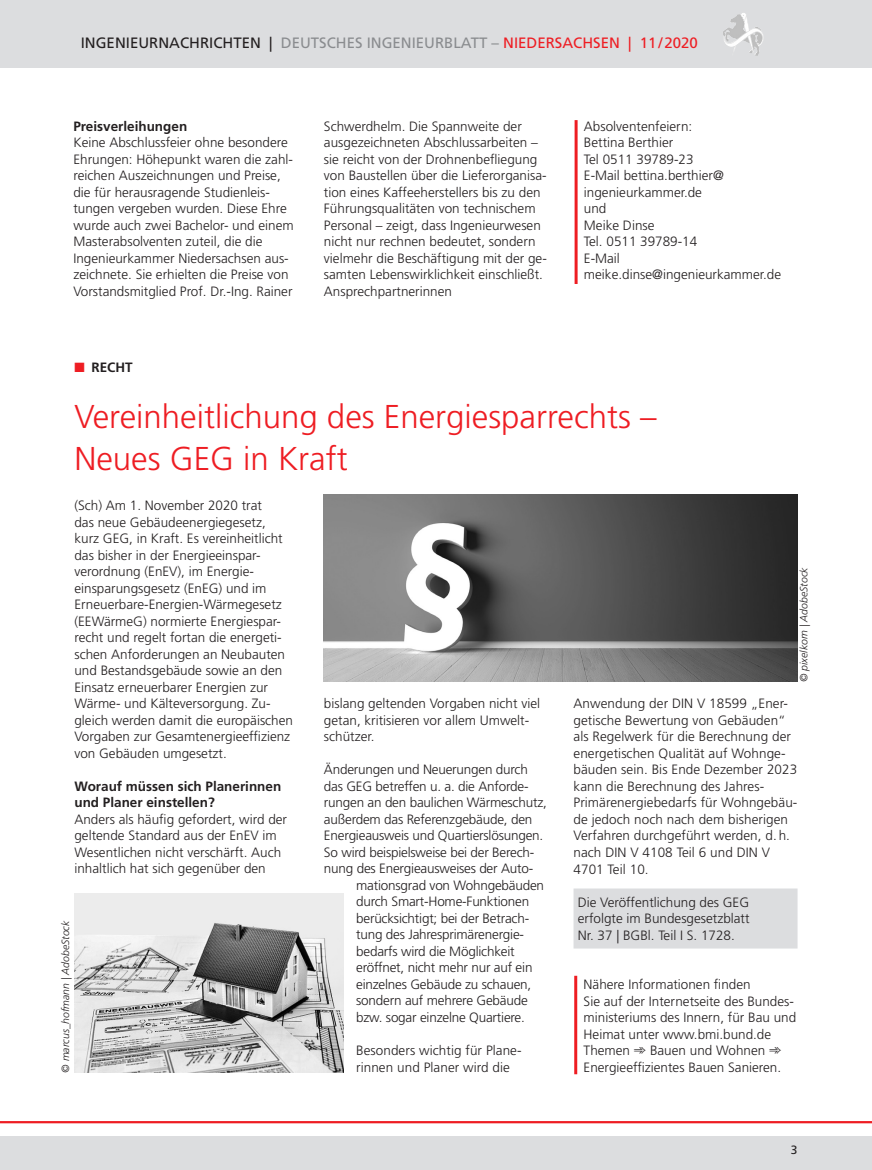
<style>
.page{position:relative;width:872px;height:1170px;background:#fff}
.page>*{position:absolute;margin:0;border:0;box-sizing:border-box;transform-origin:0 0}
.t1{font:300 33px/42px "Frutiger LT Std";color:#ee1d23}
.t2{font:15px "Frutiger LT Std";color:#8a8c8f}
.t3{font:300 13.5px/16.5px "Frutiger LT Std";color:#231f20}
.t4{font:700 13.5px/16.5px "Frutiger LT Std";color:#231f20}
.t5{font:12px "Frutiger LT Std";color:#231f20}
.t6{font:italic 300 10.5px "Frutiger LT Std";color:#231f20}
.s1{color:#231f20}
.s2{color:#ee1d23}
</style>
<div class="page">
<div style="left:0;top:1135px;width:872px;height:34px;background:#dcdddf"></div>
<div style="left:0;top:0;width:872px;height:68px;background:#dcdddf"></div>
<hr style="left:0;top:1120px;width:872px;height:3px;background:#ee1d23">
<svg style="left:730px;top:13px;width:13px;height:9px"></svg>
<hr style="left:574px;top:120px;width:3px;height:164px;background:#ee1d23">
<div style="left:573px;top:888px;width:224px;height:60px;background:#dcdddf"></div>
<img style="left:74px;top:893px;width:269px;height:179px">
<hr style="left:574px;top:975px;width:3px;height:99px;background:#ee1d23">
<img style="left:324px;top:495px;width:473px;height:186px">
<p class="t2" style="left:81px;top:34px;width:618px"><span class="s1">INGENIEURNACHRICHTEN |</span> DEUTSCHES INGENIEURBLATT – <span class="s2">NIEDERSACHSEN | 11/2020</span></p>
<p class="t4" style="left:73px;top:118px;width:115px">Preisverleihungen</p>
<p class="t3" style="left:73px;top:134px;width:222px">Keine Abschlussfeier ohne besondere Ehrungen: Höhepunkt waren die zahl&shy;reichen Auszeichnungen und Preise, die für herausragende Studienleis&shy;tungen vergeben wurden. Diese Ehre wurde auch zwei Bachelor- und einem Masterabsolventen zuteil, die die Ingenieurkammer Niedersachsen aus&shy;zeichnete. Sie erhielten die Preise von Vorstandsmitglied Prof. Dr.-Ing. Rainer</p>
<p class="t3" style="left:324px;top:118px;width:224px">Schwerdhelm. Die Spannweite der ausgezeichneten Abschlussarbeiten – sie reicht von der Drohnenbefliegung von Baustellen über die Lieferorganisa&shy;tion eines Kaffeeherstellers bis zu den Führungsqualitäten von technischem Personal – zeigt, dass Ingenieurwesen nicht nur rechnen bedeutet, sondern vielmehr die Beschäftigung mit der ge&shy;samten Lebenswirklichkeit einschließt.<br>Ansprechpartnerinnen</p>
<p class="t3" style="left:584px;top:118px;width:199px">Absolventenfeiern:<br>Bettina Berthier<br>Tel 0511 39789-23<br>E-Mail bettina.berthier@ ingenieurkammer.de<br>und<br>Meike Dinse<br>Tel. 0511 39789-14<br>E-Mail meike.dinse@ingenieurkammer.de</p>
<p class="t4" style="left:74px;top:359px;width:60px"><span class="s2">■</span> RECHT</p>
<h1 class="t1" style="left:74px;top:396px;width:583px">Vereinheitlichung des Energiesparrechts –<br>Neues GEG in Kraft</h1>
<p class="t3" style="left:74px;top:497px;width:220px">(Sch) Am 1. November 2020 trat<br>das neue Gebäudeenergiegesetz, kurz GEG, in Kraft. Es vereinheitlicht das bisher in der Energieeinspar&shy;verordnung (EnEV), im Energie&shy;einsparungsgesetz (EnEG) und im Erneuerbare-Energien-Wärmegesetz (EEWärmeG) normierte Energiespar&shy;recht und regelt fortan die energeti&shy;schen Anforderungen an Neubauten und Bestandsgebäude sowie an den Einsatz erneuerbarer Energien zur Wärme- und Kälteversorgung. Zu&shy;gleich werden damit die europäischen Vorgaben zur Gesamtenergieeffizienz von Gebäuden umgesetzt.</p>
<p class="t4" style="left:74px;top:778px;width:208px">Worauf müssen sich Planerinnen und Planer einstellen?</p>
<p class="t3" style="left:74px;top:811px;width:214px">Anders als häufig gefordert, wird der geltende Standard aus der EnEV im Wesentlichen nicht verschärft. Auch inhaltlich hat sich gegenüber den</p>
<p class="t6" style="left:798px;top:682px;width:116px;rotate:-90deg">© pixelkorn | AdobeStock</p>
<p class="t3" style="left:324px;top:695px;width:218px">bislang geltenden Vorgaben nicht viel getan, kritisieren vor allem Umwelt&shy;schützer.</p>
<p class="t3" style="left:324px;top:761px;width:224px">Änderungen und Neuerungen durch das GEG betreffen u. a. die Anforde&shy;rungen an den baulichen Wärmeschutz, außerdem das Referenzgebäude, den Energieausweis und Quartierslösungen.<br>So wird beispielsweise bei der Berech&shy;nung des Energieausweises der Auto-</p>
<p class="t3" style="left:356px;top:877px;width:189px">mationsgrad von Wohngebäuden durch Smart-Home-Funktionen berücksichtigt; bei der Betrach&shy;tung des Jahresprimärenergie&shy;bedarfs wird die Möglichkeit eröffnet, nicht mehr nur auf ein einzelnes Gebäude zu schauen, sondern auf mehrere Gebäude bzw. sogar einzelne Quartiere.</p>
<p class="t3" style="left:356px;top:1042px;width:167px">Besonders wichtig für Plane&shy;rinnen und Planer wird die</p>
<p class="t3" style="left:573px;top:695px;width:225px">Anwendung der DIN V 18599 „Ener&shy;getische Bewertung von Gebäuden“ als Regelwerk für die Berechnung der energetischen Qualität auf Wohnge&shy;bäuden sein. Bis Ende Dezember 2023 kann die Berechnung des Jahres-<br>Primärenergiebedarfs für Wohngebäu&shy;de jedoch noch nach dem bisherigen<br>Verfahren durchgeführt werden, d.h. nach DIN V 4108 Teil 6 und DIN V<br>4701 Teil 10.</p>
<p class="t3" style="left:578px;top:893px;width:173px;text-align:justify">Die Veröffentlichung des GEG erfolgte im Bundesgesetzblatt Nr. 37 | BGBl. Teil I S. 1728.</p>
<p class="t3" style="left:583px;top:976px;width:214px">Nähere Informationen finden<br>Sie auf der Internetseite des Bundes&shy;ministeriums des Innern, für Bau und<br>Heimat unter www.bmi.bund.de<br>Themen ➾ Bauen und Wohnen ➾</p>
<p class="t6" style="left:59px;top:1072px;width:154px;rotate:-90deg">© marcus_hofmann | AdobeStock</p>
<p class="t3" style="left:583px;top:1058px;width:199px">Energieeffizientes Bauen Sanieren.</p>
<p class="t5" style="left:791px;top:1142px;width:8px">3</p>
</div>
